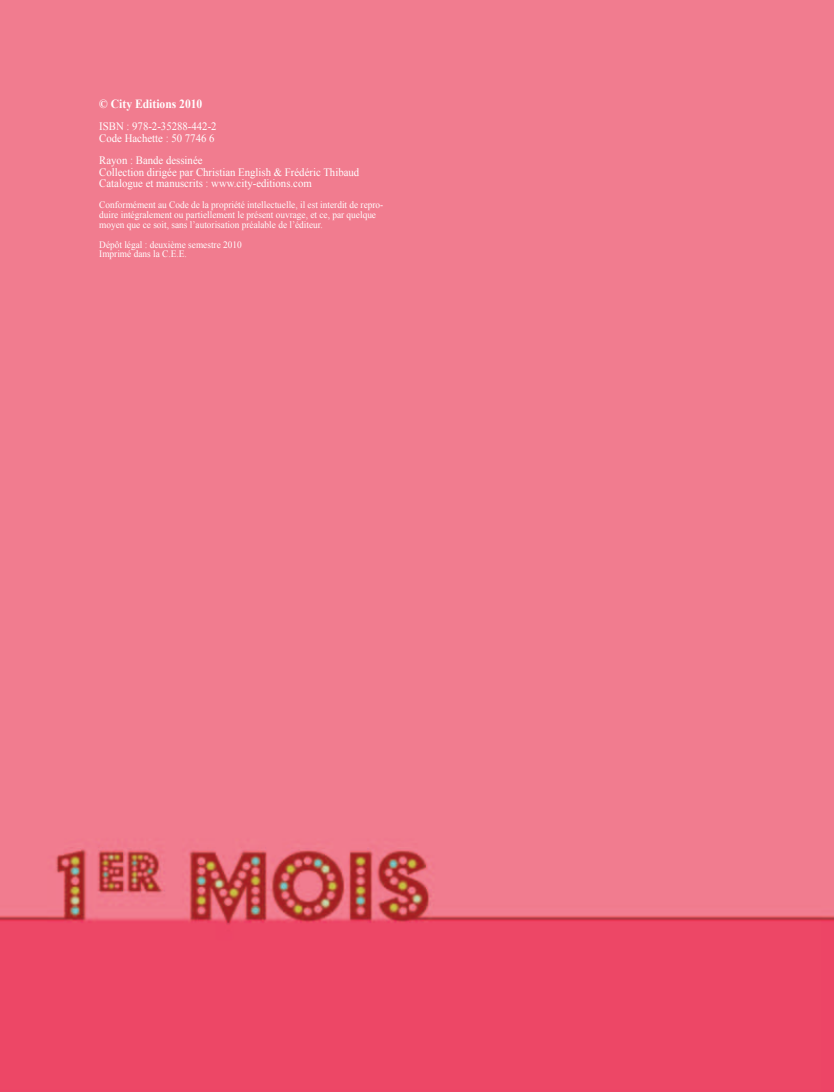
<style>
.page{position:relative;width:834px;height:1092px;background:#fff}
.page>*{position:absolute;margin:0;border:0;box-sizing:border-box;transform-origin:0 0}
.t1{font:700 12.42px "Times New Roman";color:#fff;scale:.93 1}
.t2{font:11.38px "Times New Roman";color:#fff;scale:.95 1}
.t3{font:9.8px/9.8px "Times New Roman";color:#fff;scale:.95 1}
</style>
<div class="page">
<img style="left:0;top:0;width:833px;height:1091px">
<p class="t1" style="left:99px;top:95px;width:112px">© City Editions 2010</p>
<p class="t2" style="left:99px;top:119px;width:125px">ISBN : 978-2-35288-442-2</p>
<p class="t2" style="left:99px;top:130px;width:123px">Code Hachette : 50 7746 6</p>
<p class="t2" style="left:99px;top:153px;width:110px">Rayon : Bande dessinée</p>
<p class="t2" style="left:99px;top:164px;width:275px">Collection dirigée par Christian English &amp; Frédéric Thibaud</p>
<p class="t2" style="left:99px;top:176px;width:225px">Catalogue et manuscrits : www.city-editions.com</p>
<p class="t3" style="left:99px;top:200px;width:300px">Conformément au Code de la propriété intellectuelle, il est interdit de repro&shy;duire intégralement ou partiellement le présent ouvrage, et ce, par quelque moyen que ce soit, sans l’autorisation préalable de l’éditeur.</p>
<p class="t3" style="left:99px;top:239px;width:151px">Dépôt légal : deuxième semestre 2010</p>
<p class="t3" style="left:99px;top:249px;width:94px">Imprimé dans la C.E.E.</p>
</div>
